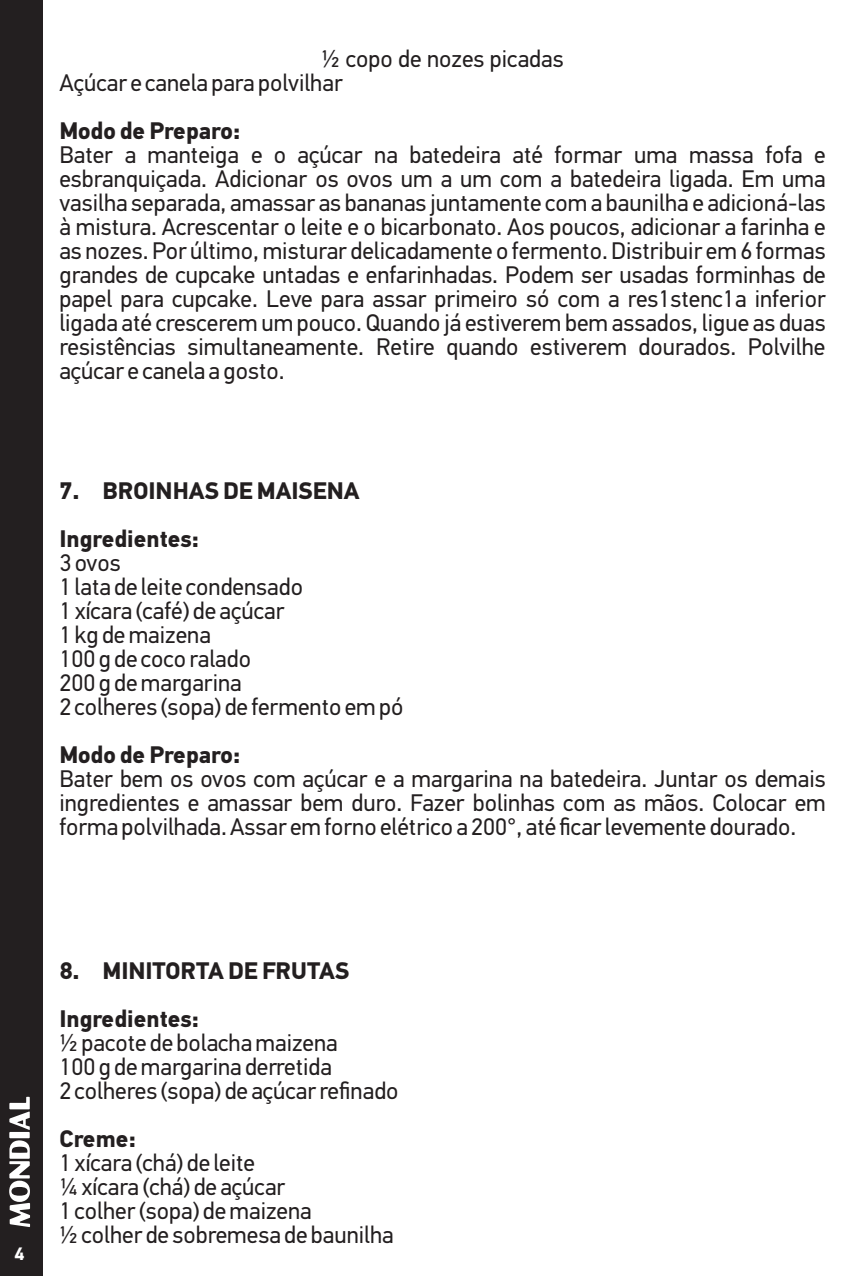
<style>
.page{position:relative;width:851px;height:1276px;background:#fff}
.page>*{position:absolute;margin:0;border:0;box-sizing:border-box;transform-origin:0 0}
.t1{font:24px/24px "PF Din Text Pro";color:#231f20}
.t2{font:700 24px "PF Din Text Pro";color:#231f20}
.t3{font:700 18px "PF Din Text Pro";color:#fff}
</style>
<div class="page">
<div style="left:0;top:0;width:43px;height:1276px;background:#231f20"></div>
<svg style="left:9px;top:1096px;width:21px;height:131px"></svg>
<p class="t1" style="left:321px;top:49px;width:243px">½ copo de nozes picadas</p>
<p class="t1" style="left:59px;top:73px;width:285px">Açúcar e canela para polvilhar</p>
<p class="t2" style="left:59px;top:121px;width:182px">Modo de Preparo:</p>
<p class="t1" style="left:59px;top:145px;width:767px;text-align:justify">Bater a manteiga e o açúcar na batedeira até formar uma massa fofa e esbranquiçada. Adicionar os ovos um a um com a batedeira ligada. Em uma vasilha separada, amassar as bananas juntamente com a baunilha e adicioná-las à mistura. Acrescentar o leite e o bicarbonato. Aos poucos, adicionar a farinha e as nozes. Por último, misturar delicadamente o fermento. Distribuir em 6 formas grandes de cupcake untadas e enfarinhadas. Podem ser usadas forminhas de papel para cupcake. Leve para assar primeiro só com a res1stenc1a inferior ligada até crescerem um pouco. Quando já estiverem bem assados, ligue as duas resistências simultaneamente. Retire quando estiverem dourados. Polvilhe açúcar e canela a gosto.</p>
<p class="t2" style="left:59px;top:481px;width:302px">7. BROINHAS DE MAISENA</p>
<p class="t2" style="left:59px;top:529px;width:141px">Ingredientes:</p>
<p class="t1" style="left:59px;top:541px;width:227px;line-height:48px">3 ovos<br>1 xícara (café) de açúcar</p>
<p class="t1" style="left:59px;top:565px;width:245px;line-height:48px">1 lata de leite condensado<br>1 kg de maizena</p>
<p class="t1" style="left:59px;top:649px;width:193px">100 g de coco ralado</p>
<p class="t1" style="left:59px;top:673px;width:184px">200 g de margarina</p>
<p class="t1" style="left:59px;top:697px;width:345px">2 colheres (sopa) de fermento em pó</p>
<p class="t2" style="left:59px;top:745px;width:182px">Modo de Preparo:</p>
<p class="t1" style="left:59px;top:769px;width:767px;text-align:justify">Bater bem os ovos com açúcar e a margarina na batedeira. Juntar os demais ingredientes e amassar bem duro. Fazer bolinhas com as mãos. Colocar em forma polvilhada. Assar em forno elétrico a 200°, até ficar levemente dourado.</p>
<p class="t3" style="left:15px;top:1246px;width:11px">4</p>
<p class="t2" style="left:59px;top:961px;width:291px">8. MINITORTA DE FRUTAS</p>
<p class="t2" style="left:59px;top:1009px;width:141px">Ingredientes:</p>
<p class="t1" style="left:59px;top:1033px;width:280px">½ pacote de bolacha maizena</p>
<p class="t1" style="left:59px;top:1057px;width:274px">100 g de margarina derretida</p>
<p class="t1" style="left:59px;top:1081px;width:341px">2 colheres (sopa) de açúcar refinado</p>
<p class="t2" style="left:59px;top:1129px;width:78px">Creme:</p>
<p class="t1" style="left:59px;top:1153px;width:336px">1 xícara (chá) de leite<br>¼ xícara (chá) de açúcar<br>1 colher (sopa) de maizena<br>½ colher de sobremesa de baunilha</p>
</div>
